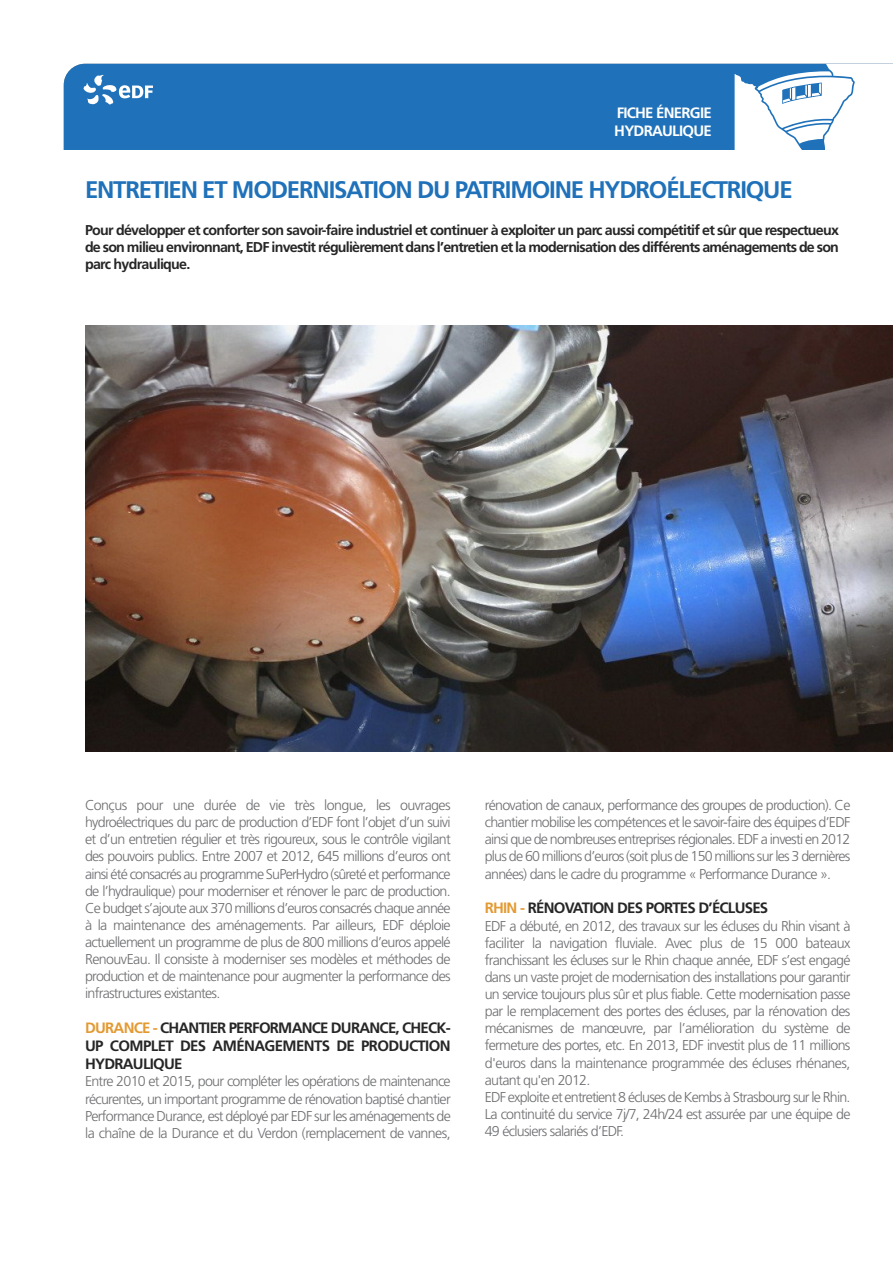
<style>
.page{position:relative;width:893px;height:1263px;background:#fff}
.page>*{position:absolute;margin:0;border:0;box-sizing:border-box;transform-origin:0 0}
.t1{font:700 24px "Frutiger";letter-spacing:-.05em;color:#1f71b9}
.t2{font:700 15px/18px "Frutiger";letter-spacing:-.05em;color:#272627;text-align:justify}
.t3{font:700 15px/18px "Frutiger";letter-spacing:-.05em;color:#fff}
.t4{font:300 14.25px/17.1px "Frutiger";letter-spacing:-.05em;color:#6d6e71;text-align:justify}
.t5{font:700 14.25px/17.1px "Frutiger";letter-spacing:-.055em;color:#272627;text-align:justify}
.s1{color:#e39a33}
</style>
<div class="page">
<div style="left:64px;top:64px;width:671px;height:86px;background:#1f71b9"></div>
<svg style="left:735px;top:64px;width:120px;height:86px"></svg>
<div style="left:84px;top:75px;width:219px;height:75px;background:#1f71b9"></div>
<img style="left:85px;top:325px;width:808px;height:426px">
<p class="t3" style="left:614px;top:104px;width:99px">FICHE ÉNERGIE<br>HYDRAULIQUE</p>
<h1 class="t1" style="left:85px;top:180px;width:709px">ENTRETIEN ET MODERNISATION DU PATRIMOINE HYDROÉLECTRIQUE</h1>
<p class="t5" style="left:85px;top:222px;width:755px">Pour développer et conforter son savoir-faire industriel et continuer à exploiter un parc aussi compétitif et sûr que respectueux de son milieu environnant, EDF investit régulièrement dans l’entretien et la modernisation des différents aménagements de son parc hydraulique.</p>
<p class="t4" style="left:85px;top:798px;width:367px">Conçus pour une durée de vie très longue, les ouvrages hydroélectriques du parc de production d’EDF font l’objet d’un suivi et d’un entretien régulier et très rigoureux, sous le contrôle vigilant des pouvoirs publics. Entre 2007 et 2012, 645 millions d’euros ont ainsi été consacrés au programme SuPerHydro (sûreté et performance de l’hydraulique) pour moderniser et rénover le parc de production.<br>Ce budget s’ajoute aux 370 millions d’euros consacrés chaque année à la maintenance des aménagements. Par ailleurs, EDF déploie actuellement un programme de plus de 800 millions d’euros appelé RenouvEau. Il consiste à moderniser ses modèles et méthodes de production et de maintenance pour augmenter la performance des infrastructures existantes.</p>
<p class="t2" style="left:85px;top:1020px;width:367px"><span class="s1">DURANCE -</span> CHANTIER PERFORMANCE DURANCE, CHECK-UP COMPLET DES AMÉNAGEMENTS DE PRODUCTION HYDRAULIQUE</p>
<p class="t4" style="left:85px;top:1074px;width:367px">Entre 2010 et 2015, pour compléter les opérations de maintenance récurentes, un important programme de rénovation baptisé chantier Performance Durance, est déployé par EDF sur les aménagements de la chaîne de la Durance et du Verdon (remplacement de vannes,</p>
<p class="t4" style="left:485px;top:798px;width:367px">rénovation de canaux, performance des groupes de production). Ce chantier mobilise les compétences et le savoir-faire des équipes d’EDF ainsi que de nombreuses entreprises régionales. EDF a investi en 2012 plus de 60 millions d’euros (soit plus de 150 millions sur les 3 dernières années) dans le cadre du programme « Performance Durance ».</p>
<p class="t2" style="left:485px;top:900px;width:285px"><span class="s1">RHIN -</span> RÉNOVATION DES PORTES D’ÉCLUSES</p>
<p class="t4" style="left:485px;top:918px;width:367px;text-align:left">EDF a débuté, en 2012, des travaux sur les écluses du Rhin visant à faciliter la navigation fluviale. Avec plus de 15 000 bateaux franchissant les écluses sur le Rhin chaque année, EDF s’est engagé dans un vaste projet de modernisation des installations pour garantir un service toujours plus sûr et plus fiable. Cette modernisation passe par le remplacement des portes des écluses, par la rénovation des mécanismes de manœuvre, par l’amélioration du système de fermeture des portes, etc. En 2013, EDF investit plus de 11 millions d'euros dans la maintenance programmée des écluses rhénanes, autant qu'en 2012.<br>EDF exploite et entretient 8 écluses de Kembs à Strasbourg sur le Rhin.<br>La continuité du service 7j/7, 24h/24 est assurée par une équipe de 49 éclusiers salariés d’EDF.</p>
</div>
